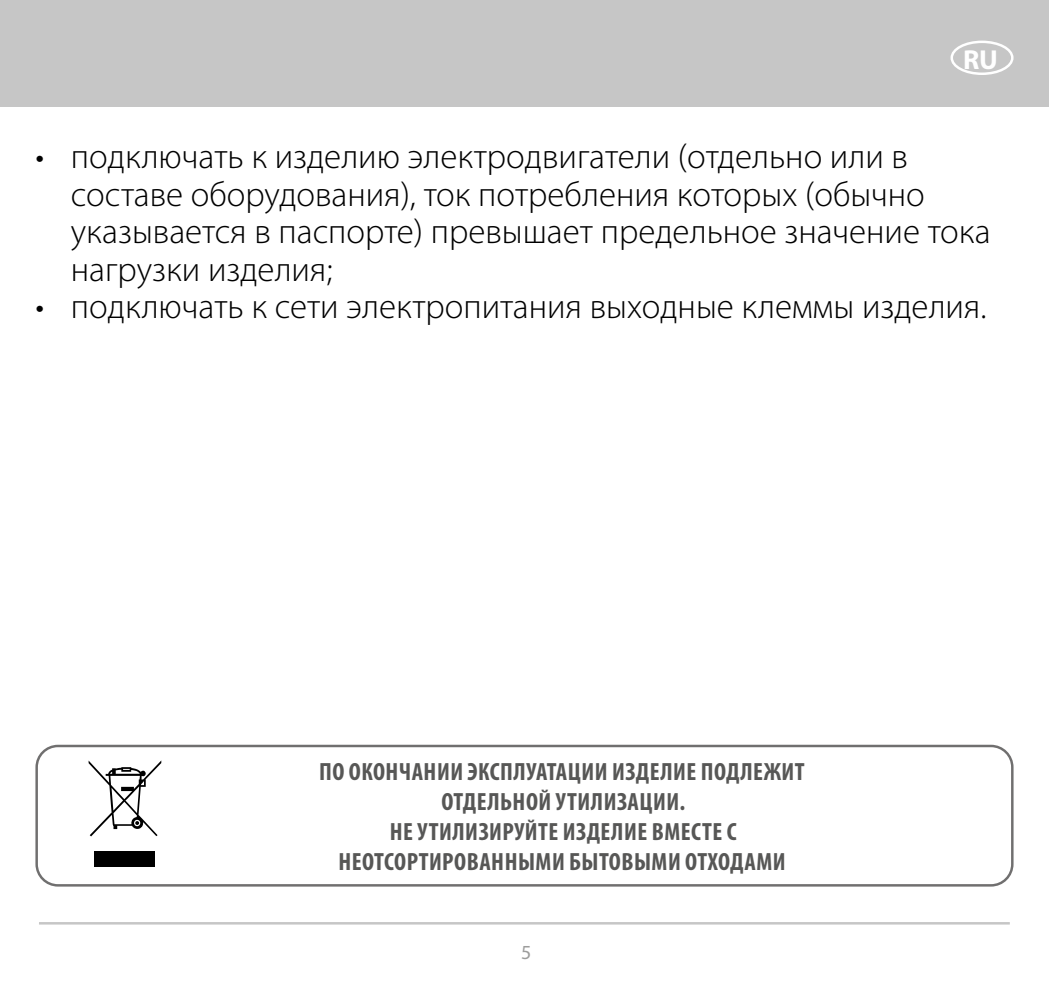
<style>
.page{position:relative;width:1049px;height:993px;background:#fff}
.page>*{position:absolute;margin:0;border:0;box-sizing:border-box;transform-origin:0 0}
.t1{font:300 35px/37.5px "Myriad Pro";color:#000}
.t2{font:700 27.5px "Myriad Pro";color:#fff}
.t3{font:700 condensed 25px/30px "Myriad Pro";letter-spacing:.02em;color:#575756;text-align:center}
.t4{font:20px "Myriad Pro";color:#9d9d9c}
</style>
<div class="page">
<div style="left:0;top:0;width:1049px;height:106px;background:#c6c6c6"></div>
<div style="left:950px;top:41px;width:63px;height:34px;border:2px solid #fff;border-radius:50%"></div>
<hr style="left:39px;top:921px;width:971px;height:3px;background:#c6c6c6">
<div style="left:35px;top:744px;width:978px;height:142px;border:2px solid #706f6f;border-radius:21px"></div>
<svg style="left:89px;top:761px;width:72px;height:75px"></svg>
<div style="left:95px;top:851px;width:60px;height:15px;background:#000"></div>
<p class="t2" style="left:963px;top:41px;width:36px">RU</p>
<p class="t1" style="left:71px;top:138px;width:921px;text-indent:-35px">• подключать к изделию электродвигатели (отдельно или в составе оборудования), ток потребления которых (обычно указывается в паспорте) превышает предельное значение тока нагрузки изделия;</p>
<p class="t1" style="left:35px;top:288px;width:952px">• подключать к сети электропитания выходные клеммы изделия.</p>
<p class="t3" style="left:319px;top:755px;width:487px">ПО ОКОНЧАНИИ ЭКСПЛУАТАЦИИ ИЗДЕЛИЕ ПОДЛЕЖИТ ОТДЕЛЬНОЙ УТИЛИЗАЦИИ.<br>НЕ УТИЛИЗИРУЙТЕ ИЗДЕЛИЕ ВМЕСТЕ С НЕОТСОРТИРОВАННЫМИ БЫТОВЫМИ ОТХОДАМИ</p>
<p class="t4" style="left:521px;top:939px;width:12px">5</p>
</div>
